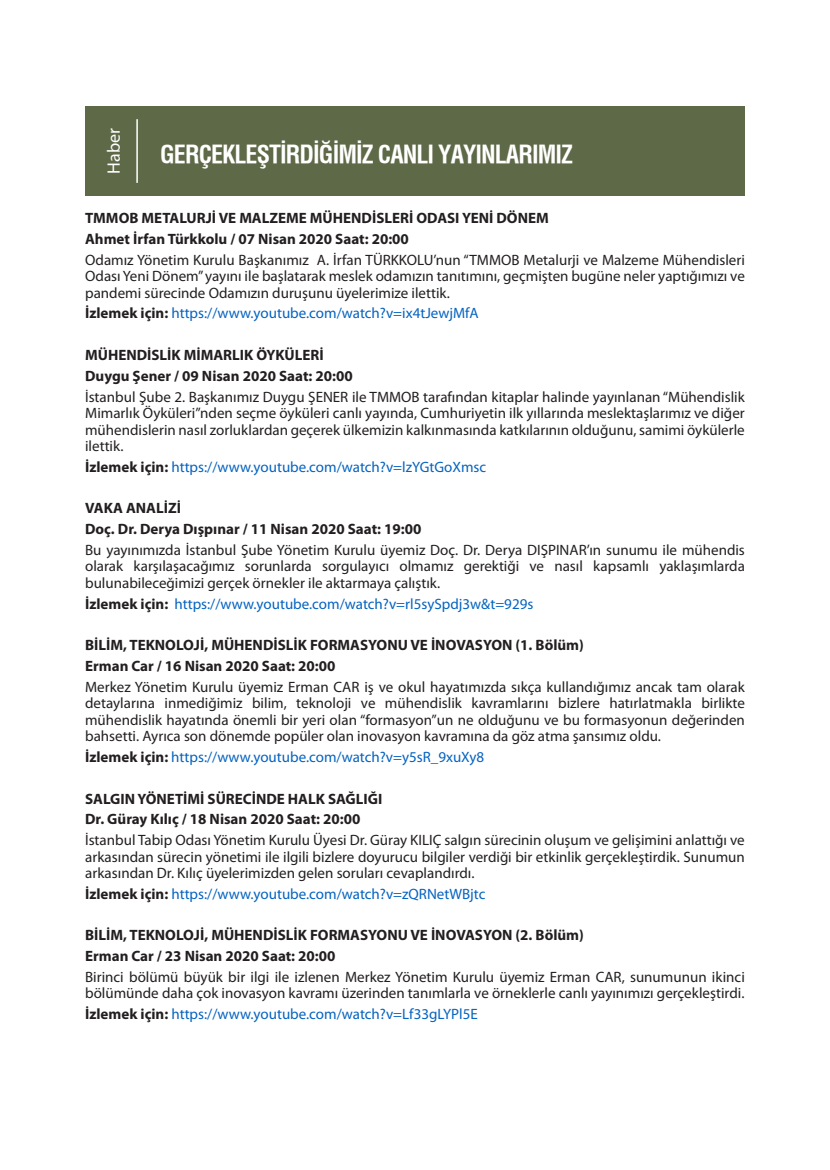
<style>
.page{position:relative;width:830px;height:1170px;background:#fff}
.page>*{position:absolute;margin:0;border:0;box-sizing:border-box;transform-origin:0 0}
.baslik{font:24px "Helvetica Condensed X Bold";letter-spacing:-.04em;color:#fff}
.etiket{font:18px "Myriad Pro";color:#fff}
.icyazilar{font:15px/16.5px "Myriad Pro";color:#231f20;text-align:justify}
.icyazilar-2{font:700 15px "Myriad Pro";color:#231f20}
.icyazilar-3{font:15px "Myriad Pro";color:#0563c1}
.s1{font-weight:700;color:#231f20}
</style>
<div class="page">
<div style="left:85px;top:106px;width:659px;height:90px;background:#5e6947"></div>
<hr style="left:136px;top:119px;width:2px;height:64px;background:#fff">
<p class="etiket" style="left:103px;top:174px;width:47px;rotate:-90deg">Haber</p>
<p class="icyazilar-2" style="left:85px;top:208px;width:465px">TMMOB METALURJİ VE MALZEME MÜHENDİSLERİ ODASI YENİ DÖNEM</p>
<p class="icyazilar-2" style="left:85px;top:229px;width:325px">Ahmet İrfan Türkkolu / 07 Nisan 2020 Saat: 20:00</p>
<p class="icyazilar" style="left:85px;top:251px;width:661px">Odamız Yönetim Kurulu Başkanımız A. İrfan TÜRKKOLU’nun “TMMOB Metalurji ve Malzeme Mühendisleri Odası Yeni Dönem” yayını ile başlatarak meslek odamızın tanıtımını, geçmişten bugüne neler yaptığımızı ve pandemi sürecinde Odamızın duruşunu üyelerimize ilettik.</p>
<p class="icyazilar-3" style="left:85px;top:304px;width:395px"><span class="s1">İzlemek için:</span> https://www.youtube.com/watch?v=ix4tJewjMfA</p>
<p class="icyazilar-2" style="left:85px;top:345px;width:240px">MÜHENDİSLİK MİMARLIK ÖYKÜLERİ</p>
<p class="icyazilar-2" style="left:85px;top:366px;width:269px">Duygu Şener / 09 Nisan 2020 Saat: 20:00</p>
<p class="icyazilar" style="left:85px;top:388px;width:661px">İstanbul Şube 2. Başkanımız Duygu ŞENER ile TMMOB tarafından kitaplar halinde yayınlanan “Mühendislik Mimarlık Öyküleri”nden seçme öyküleri canlı yayında, Cumhuriyetin ilk yıllarında meslektaşlarımız ve diğer mühendislerin nasıl zorluklardan geçerek ülkemizin kalkınmasında katkılarının olduğunu, samimi öykülerle ilettik.</p>
<p class="icyazilar-3" style="left:85px;top:457px;width:402px"><span class="s1">İzlemek için:</span> https://www.youtube.com/watch?v=lzYGtGoXmsc</p>
<p class="icyazilar-2" style="left:85px;top:498px;width:97px">VAKA ANALİZİ</p>
<p class="icyazilar-2" style="left:85px;top:519px;width:337px">Doç. Dr. Derya Dışpınar / 11 Nisan 2020 Saat: 19:00</p>
<p class="icyazilar" style="left:85px;top:541px;width:661px">Bu yayınımızda İstanbul Şube Yönetim Kurulu üyemiz Doç. Dr. Derya DIŞPINAR’ın sunumu ile mühendis olarak karşılaşacağımız sorunlarda sorgulayıcı olmamız gerektiği ve nasıl kapsamlı yaklaşımlarda bulunabileceğimizi gerçek örnekler ile aktarmaya çalıştık.</p>
<p class="icyazilar-3" style="left:85px;top:594px;width:449px"><span class="s1">İzlemek için:</span> https://www.youtube.com/watch?v=rl5sySpdj3w&amp;t=929s</p>
<p class="icyazilar-2" style="left:85px;top:635px;width:500px">BİLİM, TEKNOLOJİ, MÜHENDİSLİK FORMASYONU VE İNOVASYON (1. Bölüm)</p>
<p class="icyazilar-2" style="left:85px;top:656px;width:252px">Erman Car / 16 Nisan 2020 Saat: 20:00</p>
<p class="icyazilar" style="left:85px;top:678px;width:661px">Merkez Yönetim Kurulu üyemiz Erman CAR iş ve okul hayatımızda sıkça kullandığımız ancak tam olarak detaylarına inmediğimiz bilim, teknoloji ve mühendislik kavramlarını bizlere hatırlatmakla birlikte mühendislik hayatında önemli bir yeri olan “formasyon”un ne olduğunu ve bu formasyonun değerinden bahsetti. Ayrıca son dönemde popüler olan inovasyon kavramına da göz atma şansımız oldu.</p>
<p class="icyazilar-3" style="left:85px;top:747px;width:400px"><span class="s1">İzlemek için:</span> https://www.youtube.com/watch?v=y5sR_9xuXy8</p>
<p class="icyazilar-2" style="left:85px;top:788px;width:298px">SALGIN YÖNETİMİ SÜRECİNDE HALK SAĞLIĞI</p>
<p class="icyazilar-2" style="left:85px;top:809px;width:277px">Dr. Güray Kılıç / 18 Nisan 2020 Saat: 20:00</p>
<p class="icyazilar" style="left:85px;top:831px;width:661px">İstanbul Tabip Odası Yönetim Kurulu Üyesi Dr. Güray KILIÇ salgın sürecinin oluşum ve gelişimini anlattığı ve arkasından sürecin yönetimi ile ilgili bizlere doyurucu bilgiler verdiği bir etkinlik gerçekleştirdik. Sunumun arkasından Dr. Kılıç üyelerimizden gelen soruları cevaplandırdı.</p>
<p class="icyazilar-3" style="left:85px;top:884px;width:401px"><span class="s1">İzlemek için:</span> https://www.youtube.com/watch?v=zQRNetWBjtc</p>
<p class="icyazilar-2" style="left:85px;top:925px;width:500px">BİLİM, TEKNOLOJİ, MÜHENDİSLİK FORMASYONU VE İNOVASYON (2. Bölüm)</p>
<p class="icyazilar-2" style="left:85px;top:946px;width:252px">Erman Car / 23 Nisan 2020 Saat: 20:00</p>
<p class="icyazilar" style="left:85px;top:968px;width:661px">Birinci bölümü büyük bir ilgi ile izlenen Merkez Yönetim Kurulu üyemiz Erman CAR, sunumunun ikinci bölümünde daha çok inovasyon kavramı üzerinden tanımlarla ve örneklerle canlı yayınımızı gerçekleştirdi.</p>
<p class="icyazilar-3" style="left:85px;top:1004px;width:394px"><span class="s1">İzlemek için:</span> https://www.youtube.com/watch?v=Lf33gLYPl5E</p>
<p class="baslik" style="left:160px;top:139px;width:414px">GERÇEKLEŞTİRDİĞİMİZ CANLI YAYINLARIMIZ</p>
</div>
